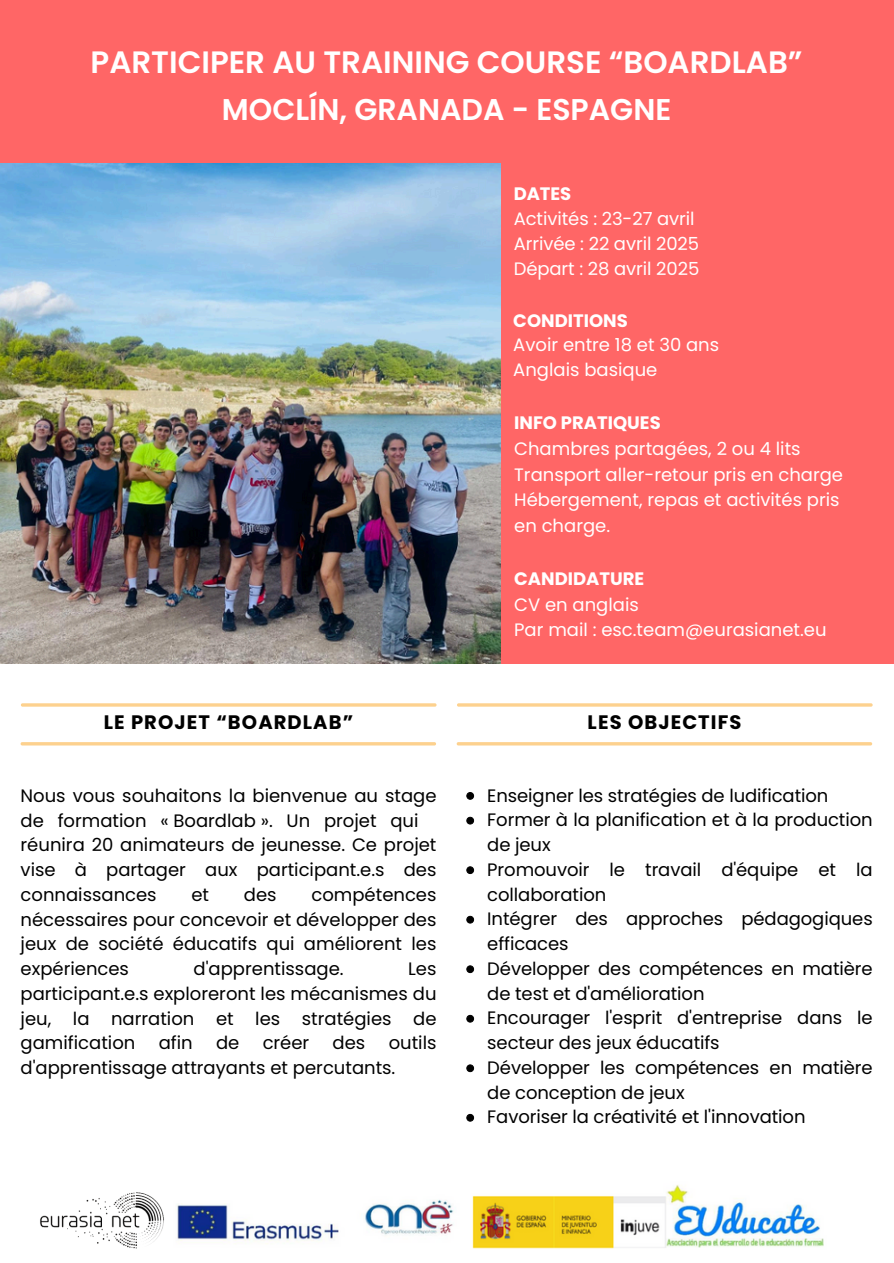
<style>
.page{position:relative;width:894px;height:1263px;background:#fff}
.page>*{position:absolute;margin:0;border:0;box-sizing:border-box;transform-origin:0 0}
.t1{font:600 30.9px "Poppins";color:#fff}
.t2{font:600 30px "Poppins";color:#fff}
.t3{font:700 19.5px "Poppins";letter-spacing:.055em;color:#000}
.t4{font:18px/24.8px "Poppins";letter-spacing:-.005em;color:#000}
.t5{font:18px/26px "Poppins";color:#fff}
.t6{font:700 18px "Poppins";color:#fff}
</style>
<div class="page">
<div style="left:0;top:0;width:894px;height:663px;background:#f66"></div>
<img style="left:0;top:163px;width:500px;height:500px">
<svg style="left:21px;top:742px;width:415px;height:4px;background:#fdd79f"></svg>
<svg style="left:21px;top:703px;width:416px;height:4px;background:#fdd89f"></svg>
<svg style="left:457px;top:742px;width:415px;height:4px;background:#fdd79f"></svg>
<svg style="left:457px;top:703px;width:416px;height:4px;background:#fdd89f"></svg>
<img style="left:40px;top:1192px;width:124px;height:57px">
<img style="left:177px;top:1185px;width:647px;height:64px">
<svg style="left:466px;top:792px;width:8px;height:8px"></svg>
<svg style="left:466px;top:817px;width:8px;height:8px"></svg>
<svg style="left:466px;top:866px;width:8px;height:8px"></svg>
<svg style="left:466px;top:916px;width:8px;height:8px"></svg>
<svg style="left:466px;top:965px;width:8px;height:8px"></svg>
<svg style="left:466px;top:1015px;width:8px;height:8px"></svg>
<svg style="left:466px;top:1064px;width:8px;height:8px"></svg>
<svg style="left:466px;top:1114px;width:8px;height:8px"></svg>
<h2 class="t1" style="left:91px;top:40px;width:714px">PARTICIPER AU TRAINING COURSE “BOARDLAB”</h2>
<h2 class="t2" style="left:222px;top:88px;width:451px">MOCLÍN, GRANADA - ESPAGNE</h2>
<p class="t6" style="left:514px;top:181px;width:59px">DATES</p>
<p class="t5" style="left:514px;top:206px;width:182px">Activités : 23-27 avril</p>
<p class="t5" style="left:514px;top:231px;width:187px">Arrivée : 22 avril 2025</p>
<p class="t5" style="left:514px;top:255px;width:187px">Départ : 28 avril 2025</p>
<p class="t6" style="left:513px;top:308px;width:116px">CONDITIONS</p>
<p class="t5" style="left:513px;top:332px;width:207px">Avoir entre 18 et 30 ans</p>
<p class="t5" style="left:513px;top:357px;width:146px">Anglais basique</p>
<p class="t6" style="left:514px;top:410px;width:148px">INFO PRATIQUES</p>
<p class="t5" style="left:514px;top:435px;width:288px">Chambres partagées, 2 ou 4 lits</p>
<p class="t5" style="left:514px;top:461px;width:330px">Transport aller-retour pris en charge</p>
<p class="t5" style="left:514px;top:487px;width:327px">Hébergement, repas et activités pris en charge.</p>
<p class="t6" style="left:514px;top:566px;width:132px">CANDIDATURE</p>
<p class="t5" style="left:514px;top:591px;width:126px">CV en anglais</p>
<p class="t5" style="left:514px;top:617px;width:314px">Par mail : esc.team@eurasianet.eu</p>
<h1 class="t3" style="left:104px;top:709px;width:251px">LE PROJET “BOARDLAB”</h1>
<p class="t3" style="left:588px;top:709px;width:155px">LES OBJECTIFS</p>
<p class="t4" style="left:21px;top:783px;width:417px">Nous vous souhaitons la bienvenue au stage de formation « Boardlab ». Un projet qui réunira 20 animateurs de jeunesse. Ce projet vise à partager aux participant.e.s des connaissances</p>
<p class="t4" style="left:21px;top:882px;width:417px;text-align:justify;text-indent:291px">compétences nécessaires pour concevoir et développer des jeux de société éducatifs qui améliorent les expériences</p>
<p class="t4" style="left:191px;top:882px;width:19px">et</p>
<p class="t4" style="left:244px;top:882px;width:34px">des</p>
<p class="t4" style="left:194px;top:956px;width:152px">d'apprentissage.</p>
<p class="t4" style="left:21px;top:956px;width:417px;text-align:justify;text-indent:388px">Les participant.e.s exploreront les mécanismes du jeu, la narration et les stratégies de gamification</p>
<p class="t4" style="left:159px;top:1031px;width:36px">afin</p>
<p class="t4" style="left:216px;top:1031px;width:25px">de</p>
<p class="t4" style="left:263px;top:1031px;width:48px">créer</p>
<p class="t4" style="left:333px;top:1031px;width:34px">des</p>
<p class="t4" style="left:21px;top:1031px;width:417px;text-indent:368px">outils d'apprentissage attrayants et percutants.</p>
<p class="t4" style="left:487px;top:783px;width:387px">Enseigner les stratégies de ludification<br>Former à la planification et à la production de jeux<br>Promouvoir le travail d'équipe et la collaboration<br>Intégrer des approches pédagogiques efficaces<br>Développer des compétences en matière de test et d'amélioration<br>Encourager l'esprit d'entreprise dans le secteur des jeux éducatifs<br>Développer les compétences en matière de conception de jeux<br>Favoriser la créativité et l'innovation</p>
</div>
